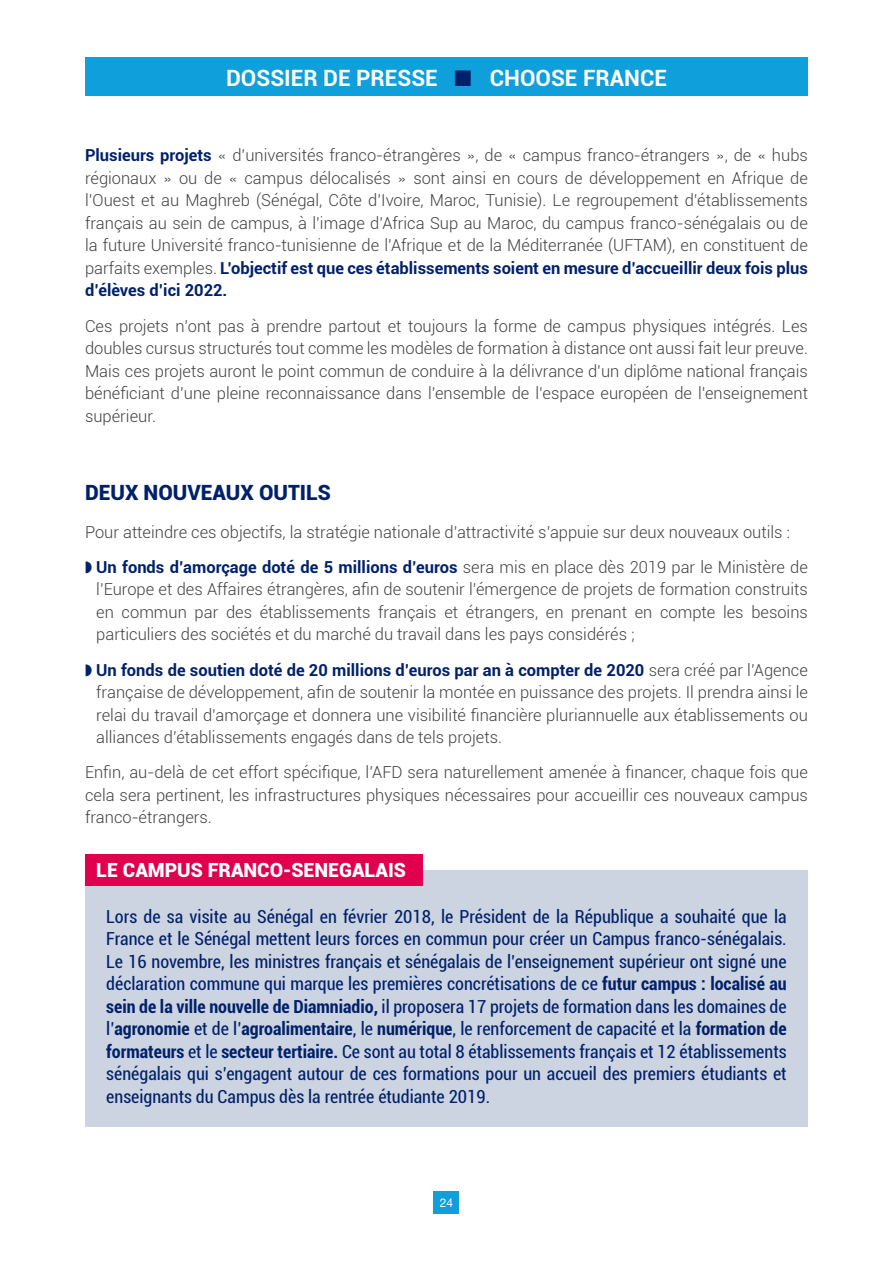
<style>
.page{position:relative;width:893px;height:1263px;background:#fff}
.page>*{position:absolute;margin:0;border:0;box-sizing:border-box;transform-origin:0 0}
.t1{font:700 22.5px "Roboto";color:#fff}
.t2{font:900 21px "Roboto";color:#002169}
.t3{font:900 19.5px "Roboto";color:#fff}
.t4{font:condensed 18px/22.5px "Roboto";color:#002169;text-align:justify}
.t5{font:300 16.5px/22.5px "Roboto";color:#404040;text-align:justify}
.t6{font:12px "Helvetica Neue LT Pro";color:#fff}
.s1{color:#002169}
.s2{font-weight:700;color:#002169}
.s3{font-family:"Helvetica"}
.s4{font-weight:700}
</style>
<div class="page">
<div style="left:434px;top:1191px;width:25px;height:23px;background:#0f9fdb"></div>
<div style="left:85px;top:58px;width:723px;height:38px;background:#0f9fdb"></div>
<div style="left:85px;top:870px;width:723px;height:257px;background:#ccd3e1"></div>
<div style="left:85px;top:854px;width:337px;height:31px;background:#e0004d"></div>
<h1 class="t1" style="left:226px;top:62px;width:442px">DOSSIER DE PRESSE <span class="s1">■</span> CHOOSE FRANCE</h1>
<p class="t5" style="left:85px;top:144px;width:724px"><span class="s2">Plusieurs projets</span> <span class="s3">«</span> d’universités franco-étrangères <span class="s3">»</span>, de <span class="s3">«</span> campus franco-étrangers <span class="s3">»</span>, de <span class="s3">«</span> hubs régionaux <span class="s3">»</span> ou de <span class="s3">«</span> campus délocalisés <span class="s3">»</span> sont ainsi en cours de développement en Afrique de l’Ouest et au Maghreb (Sénégal, Côte d’Ivoire, Maroc, Tunisie). Le regroupement d’établissements français au sein de campus, à l’image d’Africa Sup au Maroc, du campus franco-sénégalais ou de la future Université franco-tunisienne de l’Afrique et de la Méditerranée (UFTAM), en constituent de parfaits exemples. <span class="s2">L’objectif est que ces établissements soient en mesure d’accueillir deux fois plus d’élèves d’ici 2022.</span></p>
<p class="t5" style="left:85px;top:314px;width:724px">Ces projets n’ont pas à prendre partout et toujours la forme de campus physiques intégrés. Les doubles cursus structurés tout comme les modèles de formation à distance ont aussi fait leur preuve.<br>Mais ces projets auront le point commun de conduire à la délivrance d’un diplôme national français bénéficiant d’une pleine reconnaissance dans l’ensemble de l’espace européen de l’enseignement supérieur.</p>
<p class="t2" style="left:85px;top:478px;width:247px">DEUX NOUVEAUX OUTILS</p>
<p class="t5" style="left:96px;top:513px;width:713px;line-height:35.2px;text-indent:-11px">Pour atteindre ces objectifs, la stratégie nationale d’attractivité s’appuie sur deux nouveaux outils :<br><span class="s2">Un fonds d’amorçage doté de 5 millions d’euros</span> sera mis en place dès 2019 par le Ministère de</p>
<p class="t5" style="left:96px;top:578px;width:713px">l’Europe et des Affaires étrangères, afin de soutenir l’émergence de projets de formation construits en commun par des établissements français et étrangers, en prenant en compte les besoins particuliers des sociétés et du marché du travail dans les pays considérés ;</p>
<p class="t5" style="left:96px;top:658px;width:713px"><span class="s2">Un fonds de soutien doté de 20 millions d’euros par an à compter de 2020</span> sera créé par l’Agence française de développement, afin de soutenir la montée en puissance des projets. Il prendra ainsi le relai du travail d’amorçage et donnera une visibilité financière pluriannuelle aux établissements ou alliances d’établissements engagés dans de tels projets.</p>
<p class="t5" style="left:85px;top:761px;width:724px">Enfin, au-delà de cet effort spécifique, l’AFD sera naturellement amenée à financer, chaque fois que cela sera pertinent, les infrastructures physiques nécessaires pour accueillir ces nouveaux campus franco-étrangers.</p>
<p class="t3" style="left:96px;top:856px;width:311px">LE CAMPUS FRANCO-SENEGALAIS</p>
<p class="t4" style="left:106px;top:904px;width:682px">Lors de sa visite au Sénégal en février 2018, le Président de la République a souhaité que la France et le Sénégal mettent leurs forces en commun pour créer un Campus franco-sénégalais.<br>Le 16 novembre, les ministres français et sénégalais de l’enseignement supérieur ont signé une déclaration commune qui marque les premières concrétisations de ce <span class="s4">futur campus : localisé au sein de la ville nouvelle de Diamniadio,</span> il proposera 17 projets de formation dans les domaines de l’<span class="s4">agronomie</span> et de l’<span class="s4">agroalimentaire</span>, le <span class="s4">numérique</span>, le renforcement de capacité et la <span class="s4">formation de formateurs</span> et le <span class="s4">secteur tertiaire.</span> Ce sont au total 8 établissements français et 12 établissements sénégalais qui s’engagent autour de ces formations pour un accueil des premiers étudiants et enseignants du Campus dès la rentrée étudiante 2019.</p>
<p class="t6" style="left:440px;top:1195px;width:15px">24</p>
</div>
